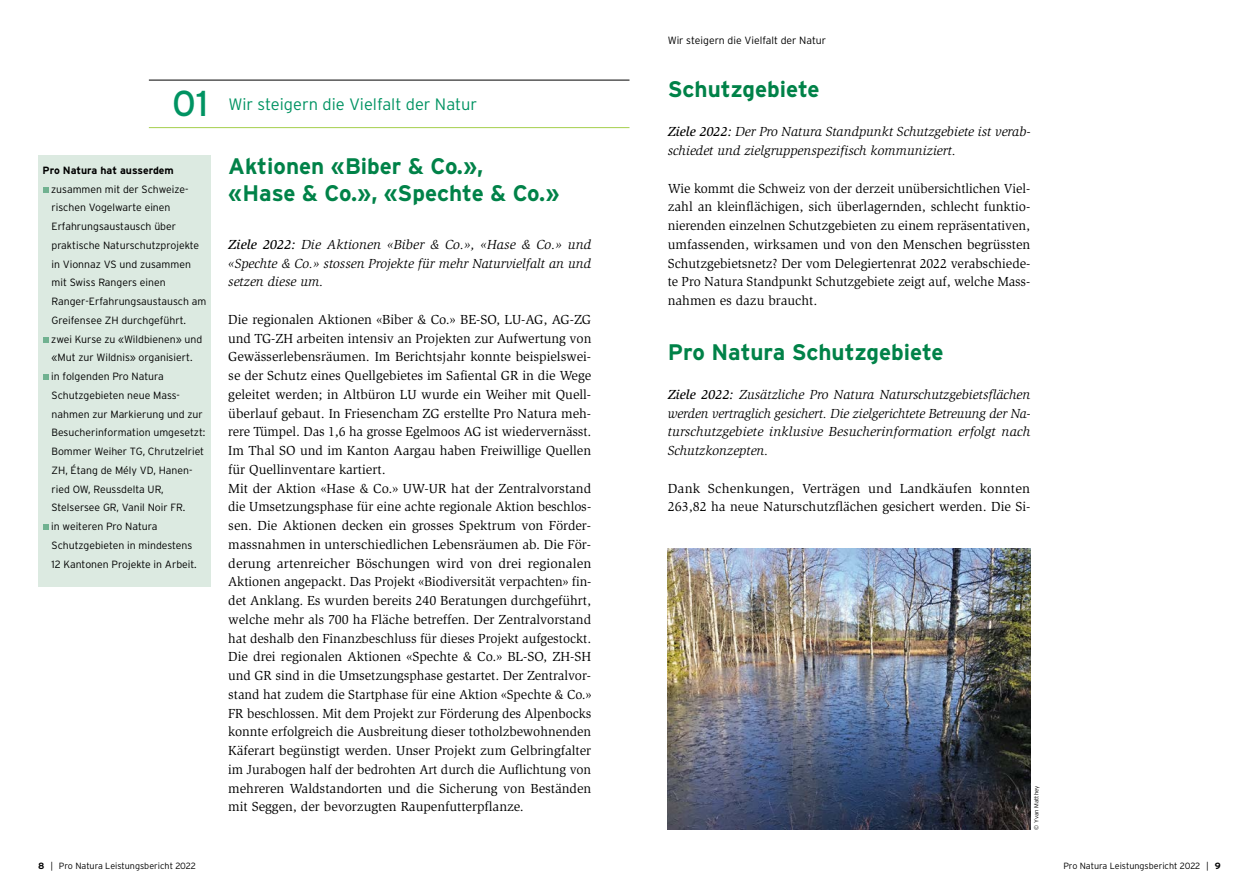
<style>
.page{position:relative;width:1259px;height:893px;background:#fff}
.page>*{position:absolute;margin:0;border:0;box-sizing:border-box;transform-origin:0 0}
.t1{font:700 22.5px/27px "Interstate";color:#008248}
.t2{font:300 16.5px "Interstate";color:#009362}
.t3{font:13.5px/18.8px "Slimbach Std";color:#000}
.t4{font:italic 13.5px/18.8px "Slimbach Std";color:#000;text-align:justify}
.t5{font:300 10.5px/18.8px "Interstate";color:#000}
.t6{font:700 10.5px "Interstate";color:#000}
.t7{font:300 9px "Interstate";color:#000}
.t8{font:300 6px "Interstate";letter-spacing:.01em;color:#000}
.s1{font-weight:400;font-size:36px}
.s2{font-weight:500}
.s3{font-weight:700}
</style>
<div class="page">
<hr style="left:149px;top:80px;width:480px;height:1px;background:#000">
<hr style="left:149px;top:127px;width:480px;height:1px;background:#a5cf4d">
<img style="left:668px;top:548px;width:362px;height:282px">
<div style="left:38px;top:155px;width:173px;height:431px;background:#dceae1"></div>
<svg style="left:43px;top:187px;width:5px;height:6px"></svg>
<svg style="left:43px;top:337px;width:5px;height:6px"></svg>
<svg style="left:43px;top:374px;width:5px;height:6px"></svg>
<svg style="left:43px;top:524px;width:5px;height:6px"></svg>
<p class="t2" style="left:172px;top:95px;width:306px"><span class="s1">01</span> Wir steigern die Vielfalt der Natur</p>
<p class="t6" style="left:43px;top:164px;width:133px">Pro Natura hat ausserdem</p>
<p class="t5" style="left:51px;top:179px;width:157px">zusammen mit der Schweize&shy;rischen Vogelwarte einen<br>Erfahrungsaustausch über praktische Naturschutzprojekte in Vionnaz VS und zusammen mit Swiss Rangers einen<br>Ranger-Erfahrungsaustausch am<br>Greifensee ZH durchgeführt. zwei Kurse zu «Wildbienen» und «Mut zur Wildnis» organisiert.<br>in folgenden Pro Natura<br>Schutzgebieten neue Mass&shy;nahmen zur Markierung und zur<br>Besucherinformation umgesetzt:<br>Bommer Weiher TG, Chrutzelriet<br>ZH, Étang de Mély VD, Hanen&shy;ried OW, Reussdelta UR,<br>Stelsersee GR, Vanil Noir FR.<br>in weiteren Pro Natura<br>Schutzgebieten in mindestens<br>12 Kantonen Projekte in Arbeit.</p>
<h1 class="t1" style="left:228px;top:152px;width:333px">Aktionen «Biber &amp; Co.»,<br>«Hase &amp; Co.», «Spechte &amp; Co.»</h1>
<p class="t4" style="left:228px;top:235px;width:365px"><span class="s2">Ziele 2022:</span> Die Aktionen «Biber &amp; Co.», «Hase &amp; Co.» und «Spechte &amp; Co.» stossen Projekte für mehr Naturvielfalt an und setzen diese um.</p>
<p class="t3" style="left:228px;top:310px;width:365px">Die regionalen Aktionen «Biber &amp; Co.» BE-SO, LU-AG, AG-ZG und TG-ZH arbeiten intensiv an Projekten zur Aufwertung von Gewässerlebensräumen. Im Berichtsjahr konnte beispielswei&shy;se der Schutz eines Quellgebietes im Safiental GR in die Wege geleitet werden; in Altbüron LU wurde ein Weiher mit Quell&shy;überlauf gebaut. In Friesencham ZG erstellte Pro Natura meh&shy;rere Tümpel. Das 1,6 ha grosse Egelmoos AG ist wiedervernässt.<br>Im Thal SO und im Kanton Aargau haben Freiwillige Quellen für Quellinventare kartiert.<br>Mit der Aktion «Hase &amp; Co.» UW-UR hat der Zentralvorstand die Umsetzungsphase für eine achte regionale Aktion beschlos&shy;sen. Die Aktionen decken ein grosses Spektrum von Förder&shy;massnahmen in unterschiedlichen Lebensräumen ab. Die För&shy;derung artenreicher Böschungen wird von drei regionalen Aktionen angepackt. Das Projekt «Biodiversität verpachten» fin&shy;det Anklang. Es wurden bereits 240 Beratungen durchgeführt, welche mehr als 700 ha Fläche betreffen. Der Zentralvorstand hat deshalb den Finanzbeschluss für dieses Projekt aufgestockt.<br>Die drei regionalen Aktionen «Spechte &amp; Co.» BL-SO, ZH-SH und GR sind in die Umsetzungsphase gestartet. Der Zentralvor&shy;stand hat zudem die Startphase für eine Aktion «Spechte &amp; Co.» FR beschlossen. Mit dem Projekt zur Förderung des Alpenbocks konnte erfolgreich die Ausbreitung dieser totholzbewohnenden Käferart begünstigt werden. Unser Projekt zum Gelbringfalter im Jurabogen half der bedrohten Art durch die Auflichtung von mehreren Waldstandorten und die Sicherung von Beständen mit Seggen, der bevorzugten Raupenfutterpflanze.</p>
<p class="t5" style="left:668px;top:30px;width:160px">Wir steigern die Vielfalt der Natur</p>
<h1 class="t1" style="left:668px;top:76px;width:153px">Schutzgebiete</h1>
<p class="t4" style="left:668px;top:122px;width:364px"><span class="s2">Ziele 2022:</span> Der Pro Natura Standpunkt Schutzgebiete ist verab&shy;schiedet und zielgruppenspezifisch kommuniziert.</p>
<p class="t3" style="left:668px;top:179px;width:364px;text-align:justify">Wie kommt die Schweiz von der derzeit unübersichtlichen Viel&shy;zahl an kleinflächigen, sich überlagernden, schlecht funktio&shy;nierenden einzelnen Schutzgebieten zu einem repräsentativen, umfassenden, wirksamen und von den Menschen begrüssten Schutzgebietsnetz? Der vom Delegiertenrat 2022 verabschiede&shy;te Pro Natura Standpunkt Schutzgebiete zeigt auf, welche Mass&shy;nahmen es dazu braucht.</p>
<h1 class="t1" style="left:668px;top:338px;width:277px">Pro Natura Schutzgebiete</h1>
<p class="t4" style="left:668px;top:385px;width:364px"><span class="s2">Ziele 2022:</span> Zusätzliche Pro Natura Naturschutzgebietsflächen werden vertraglich gesichert. Die zielgerichtete Betreuung der Na&shy;turschutzgebiete inklusive Besucherinformation erfolgt nach Schutzkonzepten.</p>
<p class="t3" style="left:668px;top:479px;width:364px">Dank Schenkungen, Verträgen und Landkäufen konnten<br>263,82 ha neue Naturschutzflächen gesichert werden. Die Si-</p>
<p class="t8" style="left:1033px;top:829px;width:46px;rotate:-90deg">© Yvan Matthey</p>
<p class="t7" style="left:38px;top:860px;width:159px"><span class="s3">8</span> | Pro Natura Leistungsbericht 2022</p>
<p class="t7" style="left:1063px;top:860px;width:159px">Pro Natura Leistungsbericht 2022 | <span class="s3">9</span></p>
</div>
